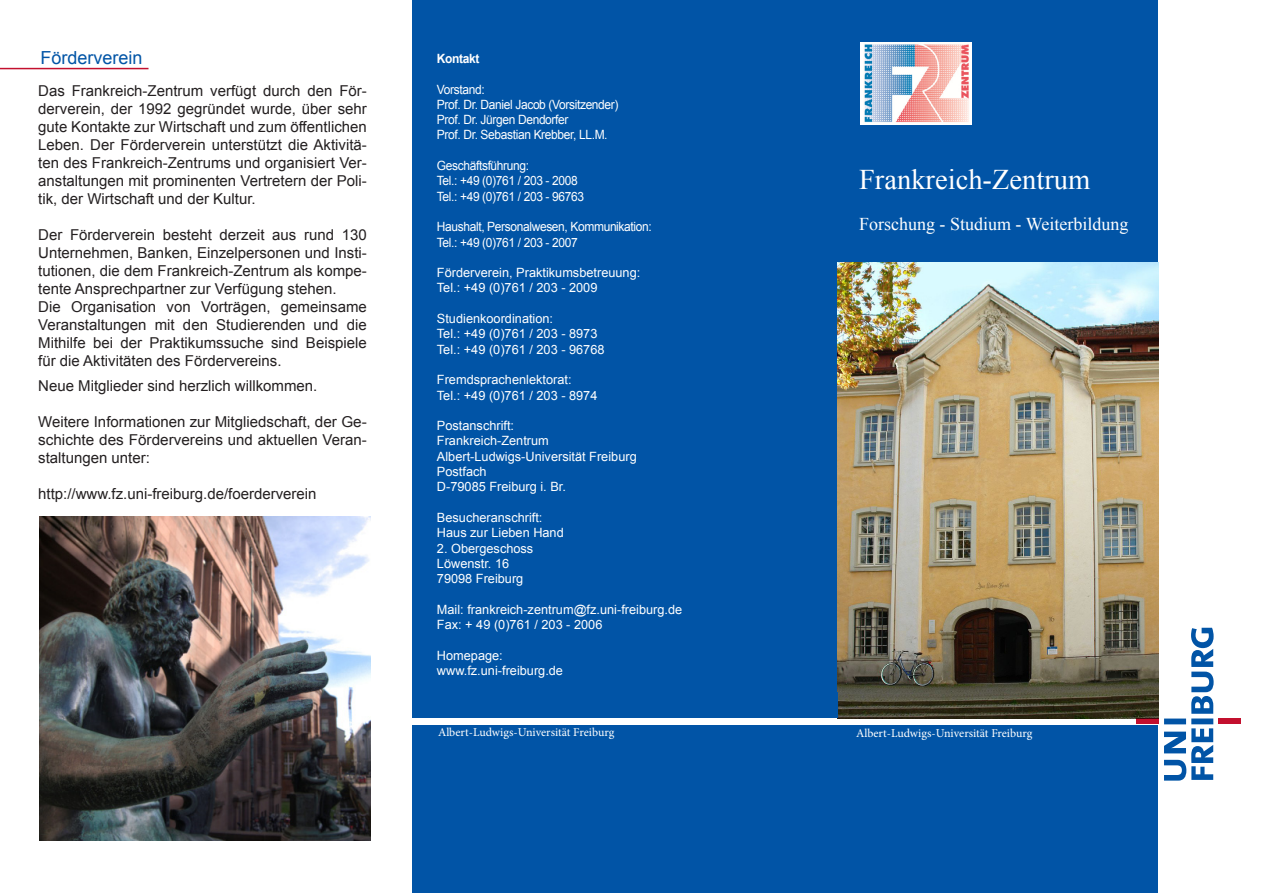
<style>
.page{position:relative;width:1263px;height:893px;background:#fff}
.page>*{position:absolute;margin:0;border:0;box-sizing:border-box;transform-origin:0 0}
.t1{font:28.5px "Times New Roman";color:#fff}
.t2{font:18px "Times New Roman";color:#fff}
.t3{font:18px "Arial";color:#0154a6}
.t4{font:15px/18px "Arial";color:#231f20;text-align:justify}
.t5{font:12.75px "Arial";color:#fff}
.t6{font:12.75px "Arial";letter-spacing:-.03em;color:#fff;scale:.94 1}
.t7{font:700 12.75px "Arial";letter-spacing:-.03em;color:#fff;scale:.94 1}
.t8{font:12px "Minion Pro";color:#fff}
</style>
<div class="page">
<div style="left:412px;top:0;width:426px;height:893px;background:#0154a6"></div>
<div style="left:838px;top:0;width:321px;height:893px;background:#0154a6"></div>
<div style="left:412px;top:717px;width:851px;height:7px;background:#fff"></div>
<hr style="left:0;top:68px;width:148px;height:1px;background:#c3102e">
<img style="left:39px;top:517px;width:331px;height:323px">
<img style="left:838px;top:263px;width:320px;height:455px">
<svg style="left:1164px;top:628px;width:49px;height:153px"></svg>
<div style="left:1218px;top:718px;width:23px;height:6px;background:#c3102e"></div>
<div style="left:1137px;top:718px;width:22px;height:6px;background:#c3102e"></div>
<div style="left:861px;top:42px;width:111px;height:82px;background:#fff"></div>
<img style="left:864px;top:44px;width:105px;height:79px">
<div style="left:412px;top:693px;width:426px;height:25px;background:#0154a6"></div>
<p class="t3" style="left:40px;top:46px;width:104px">Förderverein</p>
<p class="t4" style="left:38px;top:82px;width:330px">Das Frankreich-Zentrum verfügt durch den För&shy;derverein, der 1992 gegründet wurde, über sehr gute Kontakte zur Wirtschaft und zum öffentlichen Leben. Der Förderverein unterstützt die Aktivitä&shy;ten des Frankreich-Zentrums und organisiert Ver&shy;anstaltungen mit prominenten Vertretern der Poli&shy;tik, der Wirtschaft und der Kultur.</p>
<p class="t4" style="left:38px;top:226px;width:330px">Der Förderverein besteht derzeit aus rund 130<br>Unternehmen, Banken, Einzelpersonen und Insti&shy;tutionen, die dem Frankreich-Zentrum als kompe&shy;tente Ansprechpartner zur Verfügung stehen.</p>
<p class="t4" style="left:38px;top:298px;width:330px">Die Organisation von Vorträgen, gemeinsame Veranstaltungen mit den Studierenden und die Mithilfe bei der Praktikumssuche sind Beispiele für die Aktivitäten des Fördervereins.</p>
<p class="t4" style="left:38px;top:377px;width:281px">Neue Mitglieder sind herzlich willkommen.</p>
<p class="t4" style="left:38px;top:413px;width:330px">Weitere Informationen zur Mitgliedschaft, der Ge&shy;schichte des Fördervereins und aktuellen Veran&shy;staltungen unter:</p>
<p class="t4" style="left:38px;top:485px;width:280px">http://www.fz.uni-freiburg.de/foerderverein</p>
<p class="t7" style="left:437px;top:50px;width:47px">Kontakt</p>
<p class="t6" style="left:437px;top:81px;width:52px">Vorstand:</p>
<p class="t6" style="left:437px;top:96px;width:195px">Prof. Dr. Daniel Jacob (Vorsitzender)</p>
<p class="t6" style="left:437px;top:111px;width:141px">Prof. Dr. Jürgen Dendorfer</p>
<p class="t6" style="left:437px;top:127px;width:183px">Prof. Dr. Sebastian Krebber, LL.M.</p>
<p class="t6" style="left:437px;top:157px;width:100px">Geschäftsführung:</p>
<p class="t6" style="left:437px;top:173px;width:151px">Tel.: +49 (0)761 / 203 - 2008</p>
<p class="t6" style="left:437px;top:188px;width:158px">Tel.: +49 (0)761 / 203 - 96763</p>
<p class="t6" style="left:437px;top:218px;width:230px">Haushalt, Personalwesen, Kommunikation:</p>
<p class="t6" style="left:437px;top:234px;width:151px">Tel.: +49 (0)761 / 203 - 2007</p>
<p class="t5" style="left:437px;top:264px;width:205px">Förderverein, Praktikumsbetreuung:</p>
<p class="t5" style="left:437px;top:280px;width:162px">Tel.: +49 (0)761 / 203 - 2009</p>
<p class="t5" style="left:437px;top:310px;width:118px">Studienkoordination:</p>
<p class="t5" style="left:437px;top:326px;width:162px">Tel.: +49 (0)761 / 203 - 8973</p>
<p class="t5" style="left:437px;top:341px;width:169px">Tel.: +49 (0)761 / 203 - 96768</p>
<p class="t5" style="left:437px;top:371px;width:136px">Fremdsprachenlektorat:</p>
<p class="t5" style="left:437px;top:387px;width:162px">Tel.: +49 (0)761 / 203 - 8974</p>
<p class="t5" style="left:437px;top:417px;width:79px">Postanschrift:</p>
<p class="t5" style="left:437px;top:433px;width:113px">Frankreich-Zentrum</p>
<p class="t5" style="left:437px;top:448px;width:201px">Albert-Ludwigs-Universität Freiburg</p>
<p class="t5" style="left:437px;top:463px;width:51px">Postfach</p>
<p class="t5" style="left:437px;top:479px;width:130px">D-79085 Freiburg i. Br.</p>
<p class="t5" style="left:437px;top:509px;width:107px">Besucheranschrift:</p>
<p class="t5" style="left:437px;top:524px;width:128px">Haus zur Lieben Hand</p>
<p class="t5" style="left:437px;top:540px;width:98px">2. Obergeschoss</p>
<p class="t5" style="left:437px;top:555px;width:74px">Löwenstr. 16</p>
<p class="t5" style="left:437px;top:570px;width:88px">79098 Freiburg</p>
<p class="t5" style="left:437px;top:601px;width:247px">Mail: frankreich-zentrum@fz.uni-freiburg.de</p>
<p class="t5" style="left:437px;top:616px;width:167px">Fax: + 49 (0)761 / 203 - 2006</p>
<p class="t5" style="left:437px;top:647px;width:67px">Homepage:</p>
<p class="t5" style="left:437px;top:662px;width:128px">www.fz.uni-freiburg.de</p>
<p class="t8" style="left:438px;top:724px;width:178px">Albert-Ludwigs-Universität Freiburg</p>
<p class="t1" style="left:859px;top:161px;width:233px">Frankreich-Zentrum</p>
<p class="t2" style="left:859px;top:212px;width:271px">Forschung - Studium - Weiterbildung</p>
<p class="t8" style="left:856px;top:725px;width:178px">Albert-Ludwigs-Universität Freiburg</p>
</div>
